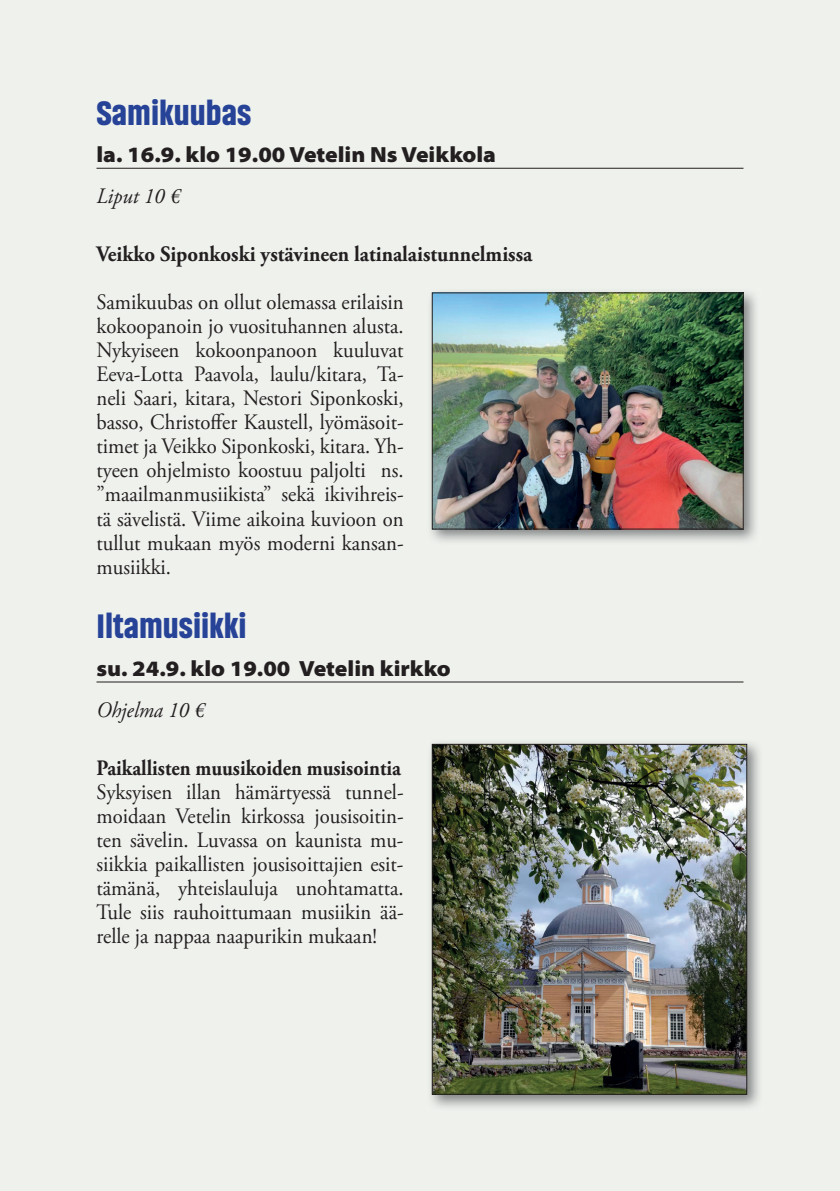
<style>
.page{position:relative;width:840px;height:1191px;background:#fff}
.page>*{position:absolute;margin:0;border:0;box-sizing:border-box;transform-origin:0 0}
.t1{font:900 34px "Akhand";color:#264397}
.t2{font:22px/24px "Adobe Garamond Pro";color:#231f20;text-align:justify;scale:.94 1}
.t3{font:900 semi-expanded 22px "Myriad Pro";color:#231f20}
.t4{font:700 22px "Adobe Garamond Pro";color:#231f20;scale:.94 1}
.t5{font:700 22px "Adobe Garamond Pro";color:#231f20;scale:.9 1}
.t6{font:italic 22px "Adobe Garamond Pro";color:#231f20;scale:.94 1}
</style>
<div class="page">
<div style="left:0;top:0;width:839px;height:1191px;background:#eff1ed"></div>
<hr style="left:96px;top:168px;width:647px;height:1px;background:#231f20">
<hr style="left:96px;top:681px;width:647px;height:1px;background:#231f20">
<img style="left:430px;top:291px;width:326px;height:251px">
<img style="left:434px;top:295px;width:307px;height:232px">
<div style="left:432px;top:293px;width:311px;height:236px;border:1px solid #231f20"></div>
<img style="left:430px;top:742px;width:330px;height:366px">
<img style="left:434px;top:746px;width:310px;height:346px">
<div style="left:432px;top:744px;width:314px;height:350px;border:1px solid #231f20"></div>
<h1 class="t1" style="left:96px;top:94px;width:156px">Samikuubas</h1>
<p class="t3" style="left:96px;top:142px;width:401px">la. 16.9. klo 19.00 Vetelin Ns Veikkola</p>
<p class="t6" style="left:96px;top:183px;width:90px">Liput 10 €</p>
<p class="t4" style="left:96px;top:242px;width:465px">Veikko Siponkoski ystävineen latinalaistunnelmissa</p>
<p class="t2" style="left:96px;top:291px;width:328px">Samikuubas on ollut olemassa erilaisin kokoopanoin jo vuosituhannen alusta.<br>Nykyiseen kokoonpanoon kuuluvat Eeva-Lotta Paavola, laulu/kitara, Ta&shy;neli Saari, kitara, Nestori Siponkoski, basso, Christoffer Kaustell, lyömäsoit&shy;timet ja Veikko Siponkoski, kitara. Yh&shy;tyeen ohjelmisto koostuu paljolti ns. ”maailmanmusiikista” sekä ikivihreis&shy;tä sävelistä. Viime aikoina kuvioon on tullut mukaan myös moderni kansan&shy;musiikki.</p>
<h1 class="t1" style="left:96px;top:608px;width:152px">Iltamusiikki</h1>
<p class="t3" style="left:96px;top:656px;width:355px">su. 24.9. klo 19.00 Vetelin kirkko</p>
<p class="t6" style="left:96px;top:697px;width:116px">Ohjelma 10 €</p>
<p class="t5" style="left:96px;top:755px;width:340px">Paikallisten muusikoiden musisointia</p>
<p class="t2" style="left:96px;top:781px;width:328px">Syksyisen illan hämärtyessä tunnel&shy;moidaan Vetelin kirkossa jousisoitin&shy;ten sävelin. Luvassa on kaunista mu&shy;siikkia paikallisten jousisoittajien esit&shy;tämänä, yhteislauluja unohtamatta.<br>Tule siis rauhoittumaan musiikin ää&shy;relle ja nappaa naapurikin mukaan!</p>
</div>
